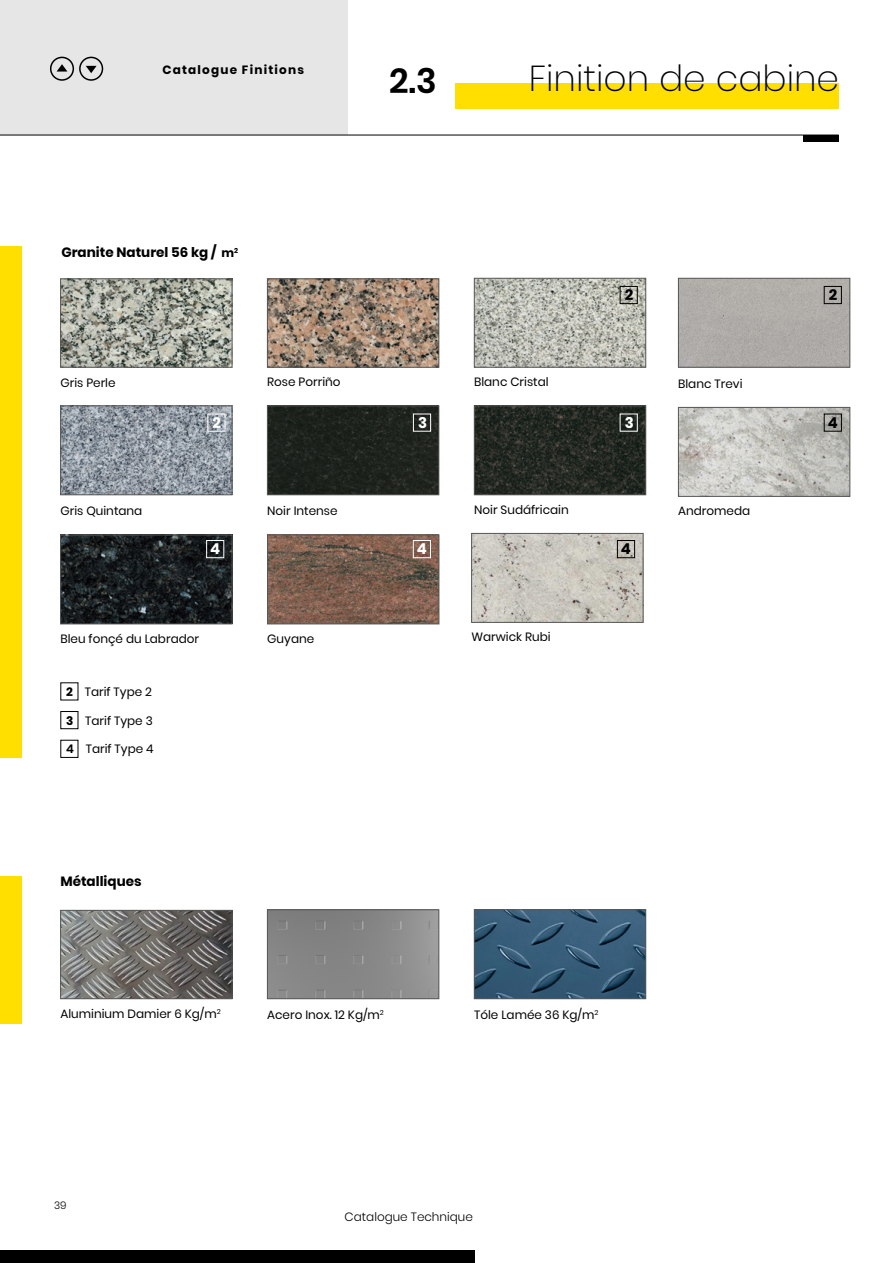
<style>
.page{position:relative;width:893px;height:1263px;background:#fff}
.page>*{position:absolute;margin:0;border:0;box-sizing:border-box;transform-origin:0 0}
.t1{font:200 36px "Poppins";color:#000}
.t2{font:600 34.5px "Poppins";color:#000}
.t3{font:700 15px "Poppins";color:#fff}
.t4{font:700 15px "Poppins";color:#000}
.t5{font:700 13.5px "Poppins";color:#000}
.t6{font:12px "Poppins";color:#000}
.t7{font:300 12px "Poppins";color:#000}
.t8{font:700 12px "Poppins";letter-spacing:.1em;color:#000}
.t9{font:300 10.5px "Poppins";color:#000}
.s1{font-size:12px}
.s2{font-weight:700}
.s3{font-weight:600}
</style>
<div class="page">
<div style="left:0;top:1250px;width:474px;height:13px;background:#000"></div>
<img style="left:62px;top:408px;width:168px;height:85px">
<div style="left:60px;top:406px;width:172px;height:89px;border:1px solid #575756"></div>
<img style="left:62px;top:281px;width:168px;height:84px">
<div style="left:60px;top:279px;width:172px;height:88px;border:1px solid #575756"></div>
<div style="left:0;top:247px;width:21px;height:511px;background:#ffdf00"></div>
<div style="left:0;top:876px;width:21px;height:147px;background:#ffdf00"></div>
<img style="left:62px;top:912px;width:168px;height:85px">
<div style="left:60px;top:910px;width:172px;height:89px;border:1px solid #575756"></div>
<img style="left:269px;top:911px;width:168px;height:86px">
<div style="left:267px;top:909px;width:172px;height:90px;border:1px solid #575756"></div>
<img style="left:476px;top:911px;width:168px;height:86px">
<div style="left:474px;top:909px;width:172px;height:90px;border:1px solid #575756"></div>
<img style="left:269px;top:281px;width:168px;height:84px">
<div style="left:267px;top:279px;width:172px;height:88px;border:1px solid #575756"></div>
<img style="left:476px;top:280px;width:168px;height:85px">
<div style="left:474px;top:278px;width:172px;height:89px;border:1px solid #575756"></div>
<img style="left:476px;top:408px;width:168px;height:85px">
<div style="left:474px;top:406px;width:172px;height:89px;border:1px solid #575756"></div>
<img style="left:680px;top:409px;width:168px;height:86px">
<div style="left:678px;top:407px;width:172px;height:90px;border:1px solid #575756"></div>
<div style="left:680px;top:280px;width:168px;height:85px;background:#b0aca8"></div>
<div style="left:678px;top:278px;width:172px;height:89px;border:1px solid #575756"></div>
<img style="left:269px;top:408px;width:168px;height:85px">
<div style="left:267px;top:406px;width:172px;height:89px;border:1px solid #575756"></div>
<div style="left:60px;top:711px;width:18px;height:18px;border:1px solid #000"></div>
<div style="left:620px;top:286px;width:18px;height:18px;border:1px solid #000"></div>
<div style="left:824px;top:286px;width:18px;height:18px;border:1px solid #000"></div>
<div style="left:824px;top:414px;width:18px;height:18px;border:1px solid #000"></div>
<img style="left:473px;top:535px;width:168px;height:85px">
<div style="left:471px;top:533px;width:172px;height:89px;border:1px solid #575756"></div>
<img style="left:62px;top:537px;width:168px;height:85px">
<div style="left:60px;top:535px;width:172px;height:89px;border:1px solid #575756"></div>
<img style="left:269px;top:537px;width:168px;height:85px">
<div style="left:267px;top:535px;width:172px;height:89px;border:1px solid #575756"></div>
<div style="left:617px;top:540px;width:18px;height:18px;border:1px solid #000"></div>
<div style="left:413px;top:540px;width:18px;height:18px;border:1px solid #fff"></div>
<div style="left:206px;top:540px;width:18px;height:18px;border:1px solid #fff"></div>
<div style="left:207px;top:414px;width:18px;height:18px;border:1px solid #fff"></div>
<div style="left:413px;top:414px;width:18px;height:18px;border:1px solid #fff"></div>
<div style="left:0;top:0;width:348px;height:135px;background:#e6e6e6"></div>
<div style="left:455px;top:83px;width:384px;height:26px;background:#ffdf00"></div>
<hr style="left:0;top:135px;width:839px;height:1px;background:#000">
<div style="left:804px;top:135px;width:35px;height:7px;background:#000"></div>
<div style="left:50px;top:57px;width:24px;height:24px;border:2px solid #000;border-radius:50%"></div>
<div style="left:79px;top:57px;width:24px;height:24px;border:2px solid #000;border-radius:50%"></div>
<svg style="left:57px;top:64px;width:10px;height:8px"></svg>
<svg style="left:86px;top:66px;width:11px;height:7px"></svg>
<p class="t8" style="left:162px;top:63px;width:143px">Catalogue Finitions</p>
<p class="t5" style="left:61px;top:244px;width:178px">Granite Naturel 56 kg / <span class="s1">m</span><sup>2</sup></p>
<h2 class="t2" style="left:389px;top:60px;width:49px">2.3</h2>
<h1 class="t1" style="left:529px;top:57px;width:312px">Finition de cabine</h1>
<p class="t4" style="left:625px;top:286px;width:10px">2</p>
<p class="t4" style="left:829px;top:286px;width:10px">2</p>
<p class="t6" style="left:60px;top:376px;width:57px">Gris Perle</p>
<p class="t6" style="left:60px;top:504px;width:83px">Gris Quintana</p>
<p class="t6" style="left:267px;top:375px;width:75px">Rose Porriño</p>
<p class="t6" style="left:474px;top:375px;width:76px">Blanc Cristal</p>
<p class="t3" style="left:212px;top:414px;width:10px">2</p>
<p class="t3" style="left:418px;top:414px;width:11px">3</p>
<p class="t3" style="left:625px;top:414px;width:11px">3</p>
<p class="t6" style="left:678px;top:376px;width:66px">Blanc Trevi</p>
<p class="t6" style="left:267px;top:504px;width:72px">Noir Intense</p>
<p class="t6" style="left:474px;top:502px;width:96px">Noir Sudáfricain</p>
<p class="t6" style="left:678px;top:504px;width:74px">Andromeda</p>
<p class="t3" style="left:210px;top:540px;width:12px">4</p>
<p class="t3" style="left:417px;top:540px;width:12px">4</p>
<p class="t4" style="left:621px;top:540px;width:12px">4</p>
<p class="t6" style="left:60px;top:631px;width:140px">Bleu fonçé du Labrador</p>
<p class="t6" style="left:267px;top:631px;width:49px">Guyane</p>
<p class="t6" style="left:471px;top:630px;width:81px">Warwick Rubi</p>
<p class="t6" style="left:66px;top:685px;width:87px"><span class="s2">2</span> Tarif Type 2</p>
<p class="t6" style="left:66px;top:713px;width:88px"><span class="s2">3</span> Tarif Type 3</p>
<p class="t6" style="left:66px;top:742px;width:89px"><span class="s3">4</span> Tarif Type 4</p>
<p class="t5" style="left:60px;top:873px;width:83px">Métalliques</p>
<p class="t6" style="left:60px;top:1007px;width:162px">Aluminium Damier 6 Kg/m<sup>2</sup></p>
<p class="t6" style="left:267px;top:1008px;width:118px">Acero Inox. 12 Kg/m<sup>2</sup></p>
<p class="t6" style="left:474px;top:1008px;width:126px">Tóle Lamée 36 Kg/m<sup>2</sup></p>
<p class="t9" style="left:54px;top:1199px;width:14px">39</p>
<p class="t7" style="left:345px;top:1210px;width:130px">Catalogue Technique</p>
<p class="t4" style="left:828px;top:414px;width:12px">4</p>
</div>
